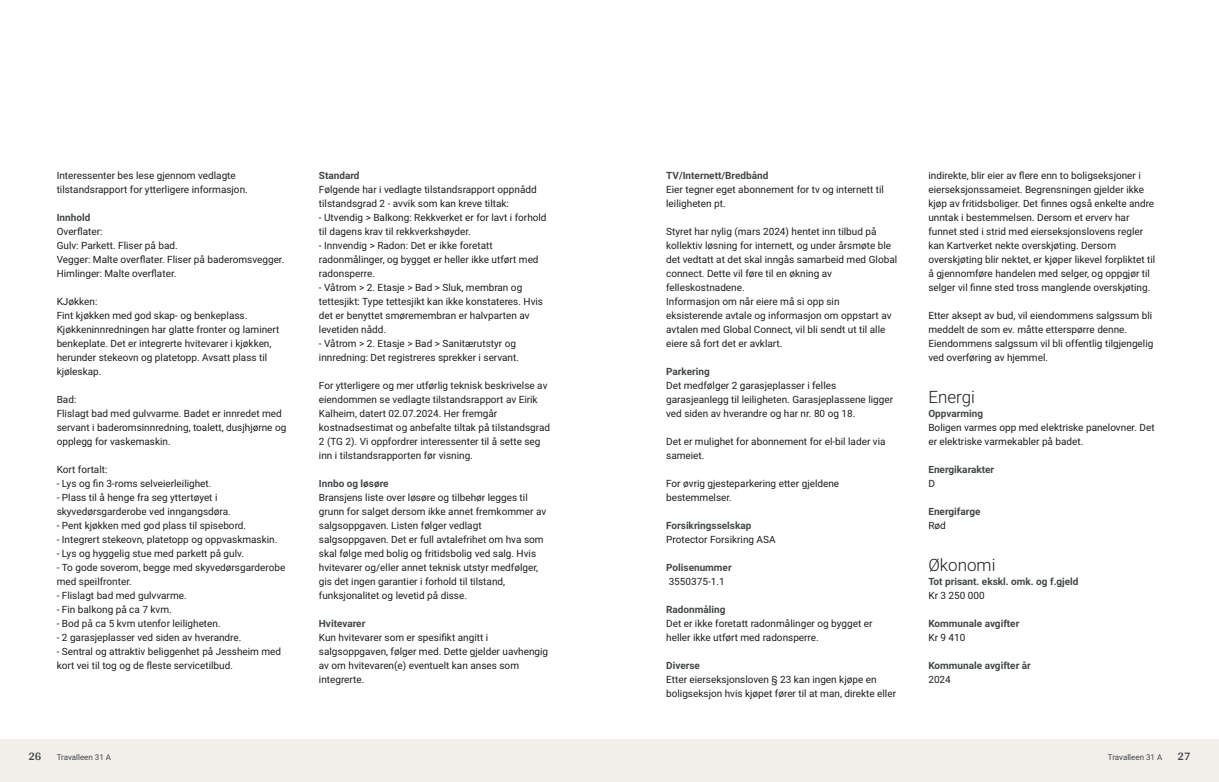
<style>
.page{position:relative;width:1219px;height:782px;background:#fff}
.page>*{position:absolute;margin:0;border:0;box-sizing:border-box;transform-origin:0 0}
.t1{font:300 17px "Roboto";color:#1d1d1b}
.t2{font:700 12px "Arya";color:#414749}
.t3{font:10px/14px "Roboto";color:#1d1d1b}
.t4{font:700 10px "Roboto";color:#414749}
.t5{font:8px "Roboto";color:#414749}
</style>
<div class="page">
<div style="left:0;top:739px;width:612px;height:42px;background:#f2eeea"></div>
<div style="left:607px;top:739px;width:612px;height:42px;background:#f2eeea"></div>
<p class="t3" style="left:57px;top:167px;width:193px">Interessenter bes lese gjennom vedlagte tilstandsrapport for ytterligere informasjon.</p>
<p class="t4" style="left:57px;top:210px;width:35px">Innhold</p>
<p class="t3" style="left:57px;top:223px;width:229px">Overflater:<br>Gulv: Parkett. Fliser på bad.<br>Vegger: Malte overflater. Fliser på baderomsvegger.<br>Himlinger: Malte overflater.</p>
<p class="t3" style="left:57px;top:293px;width:224px">KJøkken:<br>Fint kjøkken med god skap‑ og benkeplass.<br>Kjøkkeninnredningen har glatte fronter og laminert benkeplate. Det er integrerte hvitevarer i kjøkken, herunder stekeovn og platetopp. Avsatt plass til kjøleskap.</p>
<p class="t3" style="left:57px;top:391px;width:231px">Bad:<br>Flislagt bad med gulvvarme. Badet er innredet med servant i baderomsinnredning, toalett, dusjhjørne og opplegg for vaskemaskin.</p>
<p class="t3" style="left:57px;top:461px;width:230px">Kort fortalt:<br>‑ Lys og fin 3‑roms selveierleilighet.<br>‑ Plass til å henge fra seg yttertøyet i skyvedørsgarderobe ved inngangsdøra.<br>‑ Pent kjøkken med god plass til spisebord.<br>‑ Integrert stekeovn, platetopp og oppvaskmaskin.<br>‑ Lys og hyggelig stue med parkett på gulv.<br>‑ To gode soverom, begge med skyvedørsgarderobe med speilfronter.<br>‑ Flislagt bad med gulvvarme.<br>‑ Fin balkong på ca 7 kvm.<br>‑ Bod på ca 5 kvm utenfor leiligheten.<br>‑ 2 garasjeplasser ved siden av hverandre.<br>‑ Sentral og attraktiv beliggenhet på Jessheim med kort vei til tog og de fleste servicetilbud.</p>
<p class="t2" style="left:28px;top:749px;width:15px">26</p>
<p class="t5" style="left:57px;top:751px;width:56px">Travalleen 31 A</p>
<p class="t4" style="left:319px;top:168px;width:42px">Standard</p>
<p class="t3" style="left:319px;top:181px;width:229px">Følgende har i vedlagte tilstandsrapport oppnådd tilstandsgrad 2 ‑ avvik som kan kreve tiltak:<br>‑ Utvendig &gt; Balkong: Rekkverket er for lavt i forhold til dagens krav til rekkverkshøyder.<br>‑ Innvendig &gt; Radon: Det er ikke foretatt radonmålinger, og bygget er heller ikke utført med radonsperre.<br>‑ Våtrom &gt; 2. Etasje &gt; Bad &gt; Sluk, membran og tettesjikt: Type tettesjikt kan ikke konstateres. Hvis det er benyttet smøremembran er halvparten av levetiden nådd.<br>‑ Våtrom &gt; 2. Etasje &gt; Bad &gt; Sanitærutstyr og innredning: Det registreres sprekker i servant.</p>
<p class="t3" style="left:319px;top:377px;width:233px">For ytterligere og mer utførlig teknisk beskrivelse av eiendommen se vedlagte tilstandsrapport av Eirik Kalheim, datert 02.07.2024. Her fremgår kostnadsestimat og anbefalte tiltak på tilstandsgrad 2 (TG 2). Vi oppfordrer interessenter til å sette seg inn i tilstandsrapporten før visning.</p>
<p class="t4" style="left:319px;top:476px;width:71px">Innbo og løsøre</p>
<p class="t3" style="left:319px;top:489px;width:229px">Bransjens liste over løsøre og tilbehør legges til grunn for salget dersom ikke annet fremkommer av salgsoppgaven. Listen følger vedlagt salgsoppgaven. Det er full avtalefrihet om hva som skal følge med bolig og fritidsbolig ved salg. Hvis hvitevarer og/eller annet teknisk utstyr medfølger, gis det ingen garantier i forhold til tilstand, funksjonalitet og levetid på disse.</p>
<p class="t4" style="left:319px;top:616px;width:48px">Hvitevarer</p>
<p class="t3" style="left:319px;top:629px;width:231px">Kun hvitevarer som er spesifikt angitt i salgsoppgaven, følger med. Dette gjelder uavhengig av om hvitevaren(e) eventuelt kan anses som integrerte.</p>
<p class="t4" style="left:666px;top:168px;width:104px">TV/Internett/Bredbånd</p>
<p class="t3" style="left:666px;top:181px;width:219px">Eier tegner eget abonnement for tv og internett til leiligheten pt.</p>
<p class="t3" style="left:666px;top:223px;width:232px">Styret har nylig (mars 2024) hentet inn tilbud på kollektiv løsning for internett, og under årsmøte ble det vedtatt at det skal inngås samarbeid med Global connect. Dette vil føre til en økning av felleskostnadene.<br>Informasjon om når eiere må si opp sin eksisterende avtale og informasjon om oppstart av avtalen med Global Connect, vil bli sendt ut til alle eiere så fort det er avklart.</p>
<p class="t4" style="left:666px;top:364px;width:45px">Parkering</p>
<p class="t3" style="left:666px;top:377px;width:228px">Det medfølger 2 garasjeplasser i felles garasjeanlegg til leiligheten. Garasjeplassene ligger ved siden av hverandre og har nr. 80 og 18.</p>
<p class="t3" style="left:666px;top:433px;width:221px">Det er mulighet for abonnement for el‑bil lader via sameiet.</p>
<p class="t3" style="left:666px;top:475px;width:175px">For øvrig gjesteparkering etter gjeldene bestemmelser.</p>
<p class="t4" style="left:666px;top:518px;width:87px">Forsikringsselskap</p>
<p class="t3" style="left:666px;top:531px;width:111px">Protector Forsikring ASA</p>
<p class="t4" style="left:666px;top:560px;width:67px">Polisenummer</p>
<p class="t3" style="left:669px;top:573px;width:57px">3550375‑1.1</p>
<p class="t4" style="left:666px;top:602px;width:61px">Radonmåling</p>
<p class="t3" style="left:666px;top:615px;width:208px">Det er ikke foretatt radonmålinger og bygget er heller ikke utført med radonsperre.</p>
<p class="t4" style="left:666px;top:658px;width:35px">Diverse</p>
<p class="t3" style="left:666px;top:671px;width:231px">Etter eierseksjonsloven § 23 kan ingen kjøpe en boligseksjon hvis kjøpet fører til at man, direkte eller</p>
<p class="t3" style="left:928px;top:167px;width:228px">indirekte, blir eier av flere enn to boligseksjoner i eierseksjonssameiet. Begrensningen gjelder ikke kjøp av fritidsboliger. Det finnes også enkelte andre unntak i bestemmelsen. Dersom et erverv har funnet sted i strid med eierseksjonslovens regler kan Kartverket nekte overskjøting. Dersom overskjøting blir nektet, er kjøper likevel forpliktet til å gjennomføre handelen med selger, og oppgjør til selger vil finne sted tross manglende overskjøting.</p>
<p class="t3" style="left:928px;top:307px;width:226px">Etter aksept av bud, vil eiendommens salgssum bli meddelt de som ev. måtte etterspørre denne.<br>Eiendommens salgssum vil bli offentlig tilgjengelig ved overføring av hjemmel.</p>
<h1 class="t1" style="left:928px;top:384px;width:48px">Energi</h1>
<p class="t4" style="left:928px;top:406px;width:56px">Oppvarming</p>
<p class="t3" style="left:928px;top:419px;width:228px">Boligen varmes opp med elektriske panelovner. Det er elektriske varmekabler på badet.</p>
<p class="t4" style="left:928px;top:462px;width:67px">Energikarakter</p>
<p class="t3" style="left:928px;top:475px;width:8px">D</p>
<p class="t4" style="left:928px;top:504px;width:54px">Energifarge</p>
<p class="t3" style="left:928px;top:517px;width:19px">Rød</p>
<h1 class="t1" style="left:928px;top:552px;width:69px">Økonomi</h1>
<p class="t4" style="left:928px;top:574px;width:152px">Tot prisant. ekskl. omk. og f.gjeld</p>
<p class="t3" style="left:928px;top:587px;width:58px">Kr 3 250 000</p>
<p class="t4" style="left:928px;top:616px;width:92px">Kommunale avgifter</p>
<p class="t3" style="left:928px;top:629px;width:39px">Kr 9 410</p>
<p class="t4" style="left:928px;top:658px;width:104px">Kommunale avgifter år</p>
<p class="t3" style="left:928px;top:671px;width:24px">2024</p>
<p class="t5" style="left:1108px;top:751px;width:56px">Travalleen 31 A</p>
<p class="t2" style="left:1177px;top:749px;width:15px">27</p>
</div>
